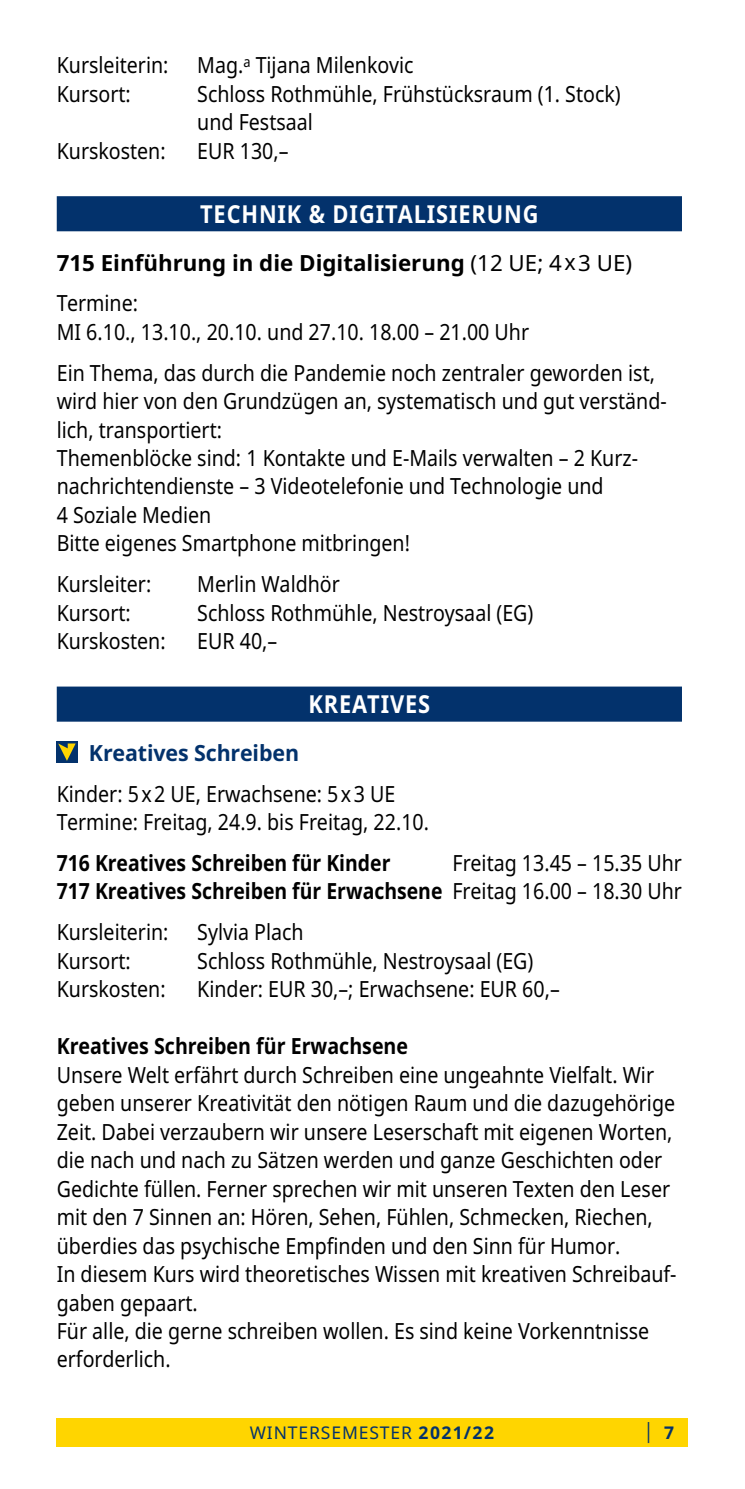
<style>
.page{position:relative;width:745px;height:1489px;background:#fff}
.page>*{position:absolute;margin:0;border:0;box-sizing:border-box;transform-origin:0 0}
.t1{font:700 24.75px "Noto Sans";letter-spacing:.04em;color:#fff;scale:.88 1}
.t2{font:22.25px/28.5px "Noto Sans";color:#000;scale:.88 1}
.t3{font:700 22.25px/40px "Noto Sans";color:#000}
.t4{font:700 22.25px "Noto Sans";color:#000;scale:.88 1}
.t5{font:700 22.25px "Noto Sans";color:#000;scale:.87 1}
.t6{font:700 22.25px "Noto Sans";letter-spacing:-.005em;color:#03326c;scale:.96 1}
.t7{font:21px "Noto Sans";color:#03326c;scale:.83 1}
.t8{font:17.5px "Noto Sans";letter-spacing:.05em;color:#03326c}
.s1{font-weight:400}
.s2{font-weight:700}
.s3{font-weight:700;font-size:17.5px}
</style>
<div class="page">
<div style="left:57px;top:1417px;width:630px;height:29px;background:#ffd500"></div>
<div style="left:57px;top:196px;width:624px;height:35px;background:#03326c"></div>
<div style="left:57px;top:686px;width:624px;height:35px;background:#03326c"></div>
<div style="left:57px;top:741px;width:21px;height:21px;background:#03326c"></div>
<svg style="left:58px;top:743px;width:18px;height:17px"></svg>
<p class="t2" style="left:57px;top:51px;width:128px">Kursleiterin:</p>
<p class="t2" style="left:197px;top:51px;width:247px">Mag.<sup>a</sup> Tijana Milenkovic</p>
<p class="t2" style="left:57px;top:79px;width:86px">Kursort:</p>
<p class="t2" style="left:197px;top:79px;width:482px">Schloss Rothmühle, Frühstücksraum (1. Stock) und Festsaal</p>
<p class="t2" style="left:57px;top:136px;width:125px">Kurskosten:</p>
<p class="t2" style="left:197px;top:136px;width:105px">EUR 130,–</p>
<p class="t1" style="left:200px;top:196px;width:386px">TECHNIK &amp; DIGITALISIERUNG</p>
<p class="t3" style="left:57px;top:242px;width:576px">715 Einführung in die Digitalisierung <span class="s1">(12 UE; 4x3 UE)<br>Termine:</span></p>
<p class="t2" style="left:57px;top:311px;width:681px;line-height:40.8px">MI 6.10., 13.10., 20.10. und 27.10. 18.00 – 21.00 Uhr<br>Ein Thema, das durch die Pandemie noch zentraler geworden ist,</p>
<p class="t2" style="left:57px;top:386px;width:694px">wird hier von den Grundzügen an, systematisch und gut verständ&shy;lich, transportiert:<br>Themenblöcke sind: 1 Kontakte und E-Mails verwalten – 2 Kurz&shy;nachrichtendienste – 3 Videotelefonie und Technologie und<br>4 Soziale Medien<br>Bitte eigenes Smartphone mitbringen!</p>
<p class="t2" style="left:57px;top:569px;width:109px">Kursleiter:</p>
<p class="t2" style="left:197px;top:569px;width:163px">Merlin Waldhör</p>
<p class="t2" style="left:57px;top:598px;width:86px">Kursort:</p>
<p class="t2" style="left:197px;top:598px;width:383px">Schloss Rothmühle, Nestroysaal (EG)</p>
<p class="t2" style="left:57px;top:626px;width:125px">Kurskosten:</p>
<p class="t2" style="left:197px;top:626px;width:92px">EUR 40,–</p>
<p class="t1" style="left:308px;top:686px;width:140px">KREATIVES</p>
<p class="t6" style="left:89px;top:737px;width:220px">Kreatives Schreiben</p>
<p class="t2" style="left:57px;top:778px;width:424px">Kinder: 5x2 UE, Erwachsene: 5x3 UE<br>Termine: Freitag, 24.9. bis Freitag, 22.10.</p>
<p class="t5" style="left:57px;top:847px;width:385px">716 Kreatives Schreiben für Kinder</p>
<p class="t2" style="left:57px;top:848px;width:711px;text-align:right">Freitag 13.45 – 15.35 Uhr<br><span class="s2">717 Kreatives Schreiben für Erwachsene</span> Freitag 16.00 – 18.30 Uhr</p>
<p class="t2" style="left:57px;top:917px;width:128px">Kursleiterin:</p>
<p class="t2" style="left:197px;top:917px;width:122px">Sylvia Plach</p>
<p class="t2" style="left:57px;top:945px;width:86px">Kursort:</p>
<p class="t2" style="left:197px;top:945px;width:383px">Schloss Rothmühle, Nestroysaal (EG)</p>
<p class="t2" style="left:57px;top:974px;width:125px">Kurskosten:</p>
<p class="t2" style="left:197px;top:974px;width:413px">Kinder: EUR 30,–; Erwachsene: EUR 60,–</p>
<p class="t4" style="left:57px;top:1030px;width:400px">Kreatives Schreiben für Erwachsene</p>
<p class="t2" style="left:57px;top:1059px;width:705px">Unsere Welt erfährt durch Schreiben eine ungeahnte Vielfalt. Wir geben unserer Kreativität den nötigen Raum und die dazugehörige Zeit. Dabei verzaubern wir unsere Leserschaft mit eigenen Worten, die nach und nach zu Sätzen werden und ganze Geschichten oder Gedichte füllen. Ferner sprechen wir mit unseren Texten den Leser mit den 7 Sinnen an: Hören, Sehen, Fühlen, Schmecken, Riechen, überdies das psychische Empfinden und den Sinn für Humor.<br>In diesem Kurs wird theoretisches Wissen mit kreativen Schreibauf&shy;gaben gepaart.<br>Für alle, die gerne schreiben wollen. Es sind keine Vorkenntnisse erforderlich.</p>
<p class="t8" style="left:250px;top:1420px;width:246px">WINTERSEMESTER <span class="s2">2021/22</span></p>
<p class="t7" style="left:643px;top:1415px;width:38px">| <span class="s3">7</span></p>
</div>
